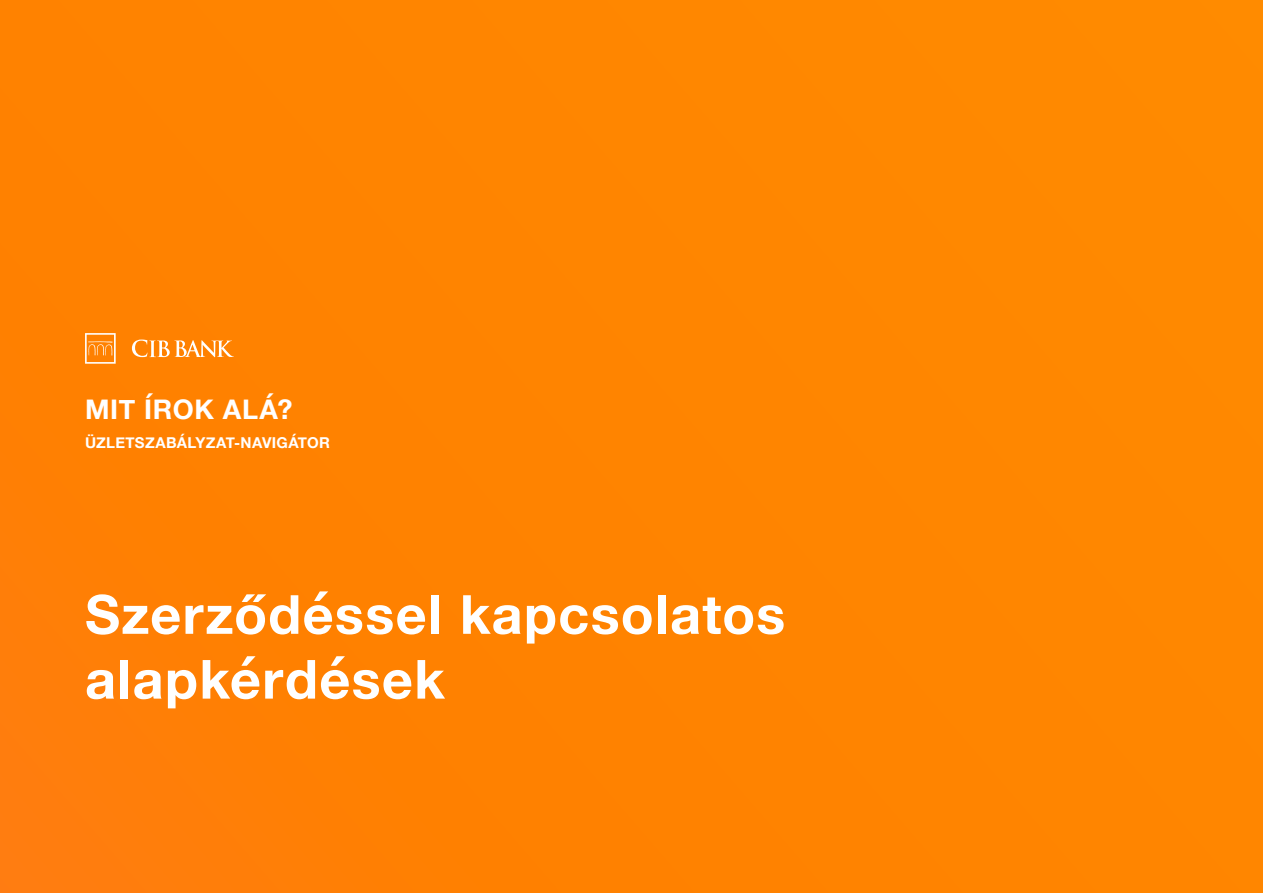
<style>
.page{position:relative;width:1263px;height:893px;background:#ff8400}
.page>*{position:absolute;margin:0;border:0;box-sizing:border-box;transform-origin:0 0}
.t1{font:700 54px/64.8px "Helvetica Neue";letter-spacing:.025em;color:#fff}
.t2{font:700 27px "Helvetica Neue";letter-spacing:.025em;color:#fff}
.t3{font:700 15px "Helvetica Neue";letter-spacing:.025em;color:#fff}
</style>
<div class="page">
<svg style="left:132px;top:340px;width:102px;height:17px"></svg>
<svg style="left:85px;top:333px;width:31px;height:31px"></svg>
<p class="t2" style="left:85px;top:388px;width:209px">MIT ÍROK ALÁ?</p>
<p class="t3" style="left:85px;top:431px;width:246px">ÜZLETSZABÁLYZAT-NAVIGÁTOR</p>
<p class="t1" style="left:85px;top:584px;width:702px">Szerződéssel kapcsolatos alapkérdések</p>
</div>
